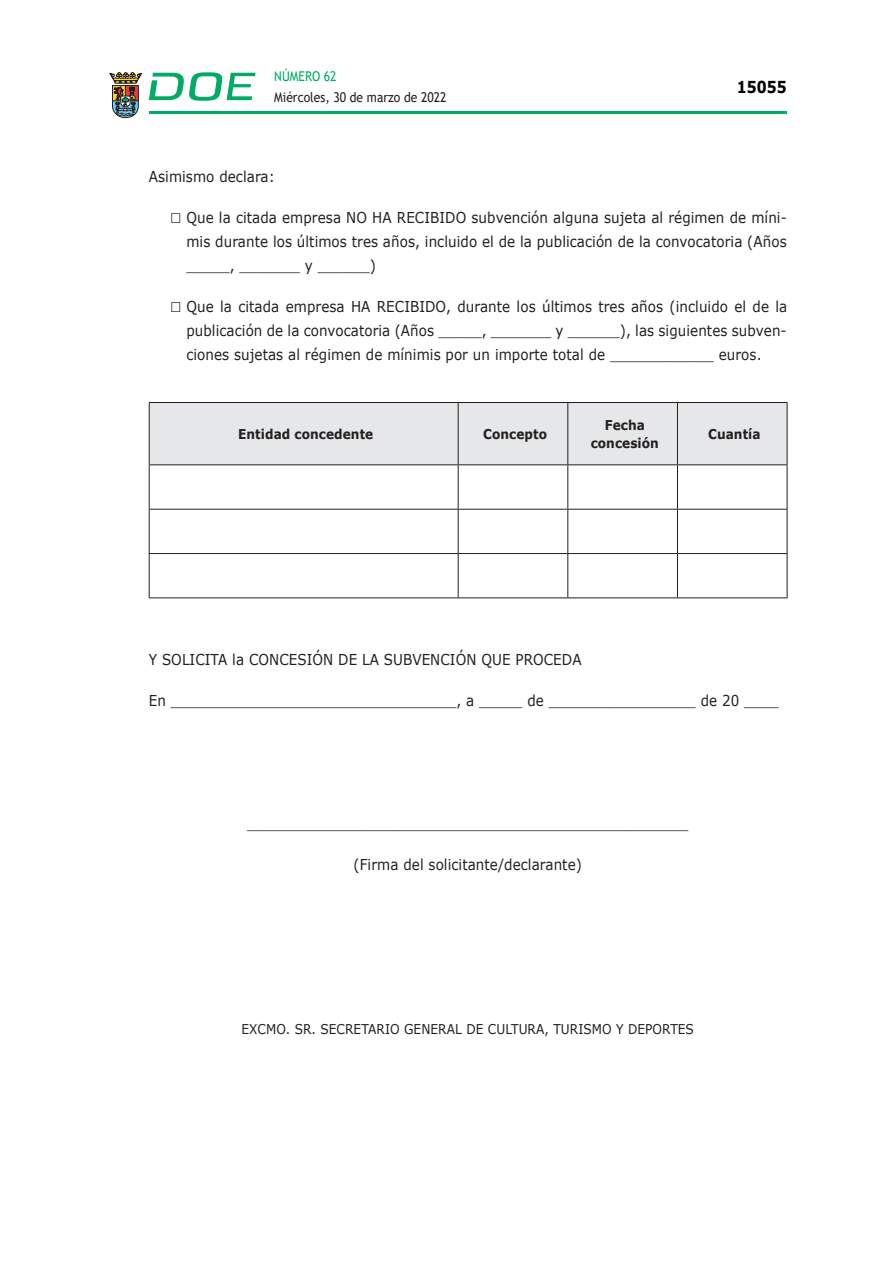
<style>
.page{position:relative;width:893px;height:1263px;background:#fff}
.page>*{position:absolute;margin:0;border:0;box-sizing:border-box;transform-origin:0 0}
.t1{font:700 16.5px "Verdana";color:#000;scale:.85 1}
.CUERPO_DE_TEXTO{font:15px/24px "Verdana";letter-spacing:.005em;color:#231f20;text-align:justify;scale:.9 1}
.CUERPO_DE_TEXTO-2{font:13.5px "Verdana";letter-spacing:.005em;color:#231f20;scale:.9 1}
.CUERPO_DE_TEXTO-3{font:700 13.5px/18px "Verdana";letter-spacing:.005em;color:#231f20;text-align:center;scale:.9 1}
.t2{font:13.5px "Trebuchet MS";color:#231f20;scale:.9 1}
.t3{font:13.5px "Trebuchet MS";color:#00ab67;scale:.9 1}
.s1{font-size:21px}
</style>
<div class="page">
<hr style="left:149px;top:111px;width:638px;height:3px;background:#00ab66">
<svg style="left:109px;top:72px;width:33px;height:46px"></svg>
<svg style="left:149px;top:72px;width:106px;height:29px"></svg>
<div style="left:150px;top:403px;width:637px;height:61px;background:#e6e7e9"></div>
<hr style="left:149px;top:402px;width:309px;height:1px;background:#231f20">
<hr style="left:149px;top:403px;width:1px;height:61px;background:#231f20">
<hr style="left:458px;top:402px;width:110px;height:1px;background:#231f20">
<hr style="left:458px;top:403px;width:1px;height:61px;background:#231f20">
<hr style="left:568px;top:402px;width:109px;height:1px;background:#231f20">
<hr style="left:567px;top:403px;width:1px;height:61px;background:#231f20">
<hr style="left:677px;top:402px;width:110px;height:1px;background:#231f20">
<hr style="left:677px;top:403px;width:1px;height:61px;background:#231f20">
<hr style="left:787px;top:403px;width:1px;height:61px;background:#231f20">
<hr style="left:149px;top:464px;width:309px;height:1px;background:#231f20">
<hr style="left:149px;top:465px;width:1px;height:44px;background:#231f20">
<hr style="left:458px;top:464px;width:110px;height:1px;background:#231f20">
<hr style="left:458px;top:465px;width:1px;height:44px;background:#231f20">
<hr style="left:568px;top:464px;width:109px;height:1px;background:#231f20">
<hr style="left:567px;top:465px;width:1px;height:44px;background:#231f20">
<hr style="left:677px;top:464px;width:110px;height:1px;background:#231f20">
<hr style="left:677px;top:465px;width:1px;height:44px;background:#231f20">
<hr style="left:787px;top:465px;width:1px;height:44px;background:#231f20">
<hr style="left:149px;top:509px;width:309px;height:1px;background:#231f20">
<hr style="left:149px;top:510px;width:1px;height:43px;background:#231f20">
<hr style="left:458px;top:509px;width:110px;height:1px;background:#231f20">
<hr style="left:458px;top:510px;width:1px;height:43px;background:#231f20">
<hr style="left:568px;top:509px;width:109px;height:1px;background:#231f20">
<hr style="left:567px;top:510px;width:1px;height:43px;background:#231f20">
<hr style="left:677px;top:509px;width:110px;height:1px;background:#231f20">
<hr style="left:677px;top:510px;width:1px;height:43px;background:#231f20">
<hr style="left:787px;top:510px;width:1px;height:43px;background:#231f20">
<hr style="left:149px;top:553px;width:309px;height:1px;background:#231f20">
<hr style="left:149px;top:554px;width:1px;height:43px;background:#231f20">
<hr style="left:458px;top:553px;width:110px;height:1px;background:#231f20">
<hr style="left:458px;top:554px;width:1px;height:43px;background:#231f20">
<hr style="left:568px;top:553px;width:109px;height:1px;background:#231f20">
<hr style="left:567px;top:554px;width:1px;height:43px;background:#231f20">
<hr style="left:677px;top:553px;width:110px;height:1px;background:#231f20">
<hr style="left:677px;top:554px;width:1px;height:43px;background:#231f20">
<hr style="left:787px;top:554px;width:1px;height:43px;background:#231f20">
<hr style="left:149px;top:597px;width:309px;height:1px;background:#231f20">
<hr style="left:458px;top:597px;width:110px;height:1px;background:#231f20">
<hr style="left:568px;top:597px;width:109px;height:1px;background:#231f20">
<hr style="left:677px;top:597px;width:110px;height:1px;background:#231f20">
<p class="t3" style="left:274px;top:67px;width:71px">NÚMERO 62</p>
<p class="t2" style="left:274px;top:88px;width:193px">Miércoles, 30 de marzo de 2022</p>
<p class="t1" style="left:737px;top:75px;width:60px">15055</p>
<p class="CUERPO_DE_TEXTO" style="left:149px;top:164px;width:142px">Asimismo declara:</p>
<p class="CUERPO_DE_TEXTO" style="left:186px;top:205px;width:669px;text-indent:-16px"><span class="s1">□</span> Que la citada empresa NO HA RECIBIDO subvención alguna sujeta al régimen de míni&shy;mis durante los últimos tres años, incluido el de la publicación de la convocatoria (Años _____, _______ y ______)</p>
<p class="CUERPO_DE_TEXTO" style="left:186px;top:294px;width:669px;text-indent:-16px"><span class="s1">□</span> Que la citada empresa HA RECIBIDO, durante los últimos tres años (incluido el de la publicación de la convocatoria (Años _____, _______ y ______), las siguientes subven&shy;ciones sujetas al régimen de mínimis por un importe total de ____________ euros.</p>
<p class="CUERPO_DE_TEXTO-3" style="left:238px;top:425px;width:152px">Entidad concedente</p>
<p class="CUERPO_DE_TEXTO-3" style="left:483px;top:425px;width:72px">Concepto</p>
<p class="CUERPO_DE_TEXTO-3" style="left:591px;top:416px;width:77px">Fecha concesión</p>
<p class="CUERPO_DE_TEXTO-3" style="left:708px;top:425px;width:60px">Cuantía</p>
<p class="CUERPO_DE_TEXTO" style="left:149px;top:647px;width:482px">Y SOLICITA la CONCESIÓN DE LA SUBVENCIÓN QUE PROCEDA</p>
<p class="CUERPO_DE_TEXTO" style="left:149px;top:688px;width:701px">En _________________________________, a _____ de _________________ de 20 ____</p>
<p class="CUERPO_DE_TEXTO" style="left:247px;top:811px;width:492px">___________________________________________________</p>
<p class="CUERPO_DE_TEXTO" style="left:354px;top:852px;width:255px">(Firma del solicitante/declarante)</p>
<p class="CUERPO_DE_TEXTO-2" style="left:242px;top:1020px;width:504px">EXCMO. SR. SECRETARIO GENERAL DE CULTURA, TURISMO Y DEPORTES</p>
</div>
